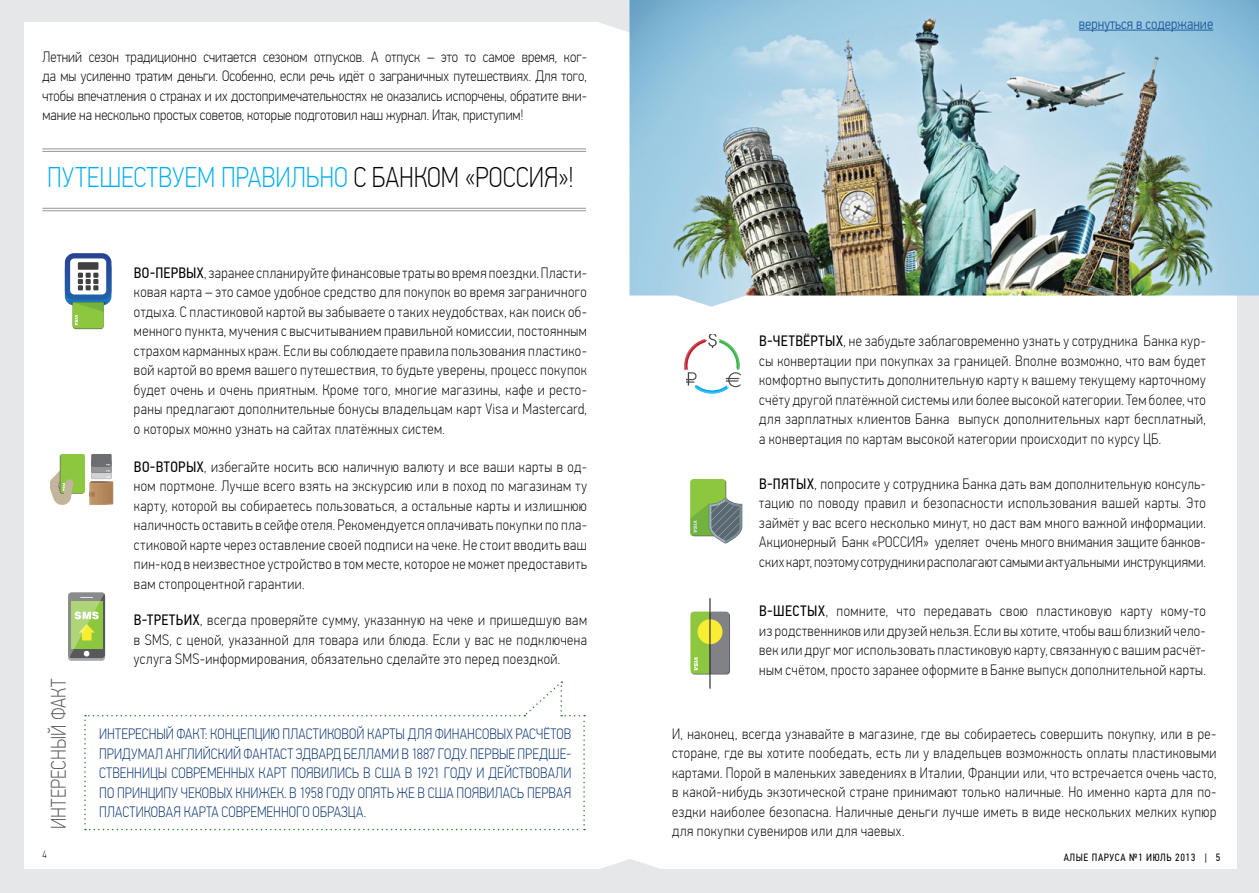
<style>
.page{position:relative;width:1259px;height:893px;background:#fff}
.page>*{position:absolute;margin:0;border:0;box-sizing:border-box;transform-origin:0 0}
.t1{font:100 28.5px "PF Din Text Cond Pro";color:#00aeef}
.t2{font:100 21px "PF Din Text Cond Pro";letter-spacing:.005em;color:#58585b}
.t3{font:100 15px/19.5px "PF Din Text Cond Pro";letter-spacing:.03em;color:#000;text-align:justify}
.t4{font:100 15px/19.5px "PF Din Text Cond Pro";letter-spacing:.005em;color:#002e6e;text-align:justify}
.t5{font:300 15px "PF Din Text Cond Pro";color:#205d9e}
.t6{font:10.5px "PF Din Text Cond Pro";letter-spacing:.06em;color:#000}
.t7{font:100 10.5px "PF Din Text Cond Pro";color:#000}
.s1{color:#000}
.s2{font-weight:400}
</style>
<div class="page">
<svg style="left:594px;top:21px;width:35px;height:11px"></svg>
<div style="left:0;top:0;width:1259px;height:21px;background:#e6e7e8"></div>
<svg style="left:84px;top:681px;width:501px;height:149px"></svg>
<svg style="left:65px;top:253px;width:46px;height:76px"></svg>
<div style="left:91px;top:454px;width:20px;height:12px;background:#6d6e71"></div>
<div style="left:60px;top:454px;width:24px;height:40px;background:#8c997c;border-radius:2px"></div>
<div style="left:60px;top:454px;width:25px;height:39px;background:#8dc63f;border-radius:2px"></div>
<svg style="left:50px;top:462px;width:24px;height:43px"></svg>
<svg style="left:89px;top:464px;width:24px;height:41px"></svg>
<div style="left:68px;top:595px;width:37px;height:66px;background:#a7a9ac;border-radius:3px"></div>
<div style="left:68px;top:592px;width:37px;height:66px;background:#58595b;border-radius:3px"></div>
<svg style="left:68px;top:592px;width:36px;height:65px;background:#9db76f"></svg>
<hr style="left:42px;top:211px;width:544px;height:1px;background:#939598">
<hr style="left:42px;top:208px;width:544px;height:1px;background:#939598">
<hr style="left:42px;top:151px;width:544px;height:1px;background:#939598">
<hr style="left:42px;top:149px;width:544px;height:1px;background:#939598">
<div style="left:0;top:870px;width:1259px;height:23px;background:#e6e7e8"></div>
<div style="left:0;top:0;width:24px;height:893px;background:#e6e7e8"></div>
<div style="left:1237px;top:0;width:22px;height:893px;background:#e6e7e8"></div>
<img style="left:629px;top:0;width:630px;height:307px">
<svg style="left:595px;top:859px;width:70px;height:11px"></svg>
<div style="left:691px;top:612px;width:39px;height:62px;background:#646568;border-radius:3px"></div>
<svg style="left:690px;top:598px;width:39px;height:91px"></svg>
<svg style="left:684px;top:334px;width:57px;height:60px"></svg>
<svg style="left:691px;top:480px;width:35px;height:56px"></svg>
<div style="left:690px;top:479px;width:35px;height:57px;background:#8dc63f;border-radius:3px"></div>
<svg style="left:690px;top:497px;width:52px;height:47px"></svg>
<hr style="left:1079px;top:30px;width:134px;height:1px;background:#205d9e">
<p class="t3" style="left:43px;top:47px;width:546px">Летний сезон традиционно считается сезоном отпусков. А отпуск – это то самое время, ког&shy;да мы усиленно тратим деньги. Особенно, если речь идёт о заграничных путешествиях. Для того, чтобы впечатления о странах и их достопримечательностях не оказались испорчены, обратите вни&shy;мание на несколько простых советов, которые подготовил наш журнал. Итак, приступим!</p>
<h1 class="t1" style="left:47px;top:161px;width:528px">ПУТЕШЕСТВУЕМ ПРАВИЛЬНО <span class="s1">С БАНКОМ «РОССИЯ»!</span></h1>
<h2 class="t2" style="left:47px;top:829px;width:152px;rotate:-90deg">ИНТЕРЕСНЫЙ ФАКТ</h2>
<p class="t7" style="left:42px;top:849px;width:6px">4</p>
<p class="t3" style="left:134px;top:263px;width:454px"><span class="s2">ВО-ПЕРВЫХ</span>, заранее спланируйте финансовые траты во время поездки. Пласти&shy;ковая карта – это самое удобное средство для покупок во время заграничного отдыха. С пластиковой картой вы забываете о таких неудобствах, как поиск об&shy;менного пункта, мучения с высчитыванием правильной комиссии, постоянным страхом карманных краж. Если вы соблюдаете правила пользования пластико&shy;вой картой во время вашего путешествия, то будьте уверены, процесс покупок будет очень и очень приятным. Кроме того, многие магазины, кафе и ресто&shy;раны предлагают дополнительные бонусы владельцам карт Visa и Mastercard, о которых можно узнать на сайтах платёжных систем.</p>
<p class="t3" style="left:134px;top:457px;width:454px"><span class="s2">ВО-ВТОРЫХ</span>, избегайте носить всю наличную валюту и все ваши карты в од&shy;ном портмоне. Лучше всего взять на экскурсию или в поход по магазинам ту карту, которой вы собираетесь пользоваться, а остальные карты и излишнюю наличность оставить в сейфе отеля. Рекомендуется оплачивать покупки по пла&shy;стиковой карте через оставление своей подписи на чеке. Не стоит вводить ваш пин-код в неизвестное устройство в том месте, которое не может предоставить вам стопроцентной гарантии.</p>
<p class="t3" style="left:134px;top:610px;width:454px"><span class="s2">В-ТРЕТЬИХ</span>, всегда проверяйте сумму, указанную на чеке и пришедшую вам в SMS, с ценой, указанной для товара или блюда. Если у вас не подключена услуга SMS-информирования, обязательно сделайте это перед поездкой.</p>
<p class="t4" style="left:99px;top:724px;width:473px">ИНТЕРЕСНЫЙ ФАКТ: КОНЦЕПЦИЮ ПЛАСТИКОВОЙ КАРТЫ ДЛЯ ФИНАНСОВЫХ РАСЧЁТОВ ПРИДУМАЛ АНГЛИЙСКИЙ ФАНТАСТ ЭДВАРД БЕЛЛАМИ В 1887 ГОДУ. ПЕРВЫЕ ПРЕДШЕ-СТВЕННИЦЫ СОВРЕМЕННЫХ КАРТ ПОЯВИЛИСЬ В США В 1921 ГОДУ И ДЕЙСТВОВАЛИ ПО ПРИНЦИПУ ЧЕКОВЫХ КНИЖЕК. В 1958 ГОДУ ОПЯТЬ ЖЕ В США ПОЯВИЛАСЬ ПЕРВАЯ ПЛАСТИКОВАЯ КАРТА СОВРЕМЕННОГО ОБРАЗЦА.</p>
<p class="t5" style="left:1079px;top:15px;width:136px">вернуться в содержание</p>
<p class="t3" style="left:759px;top:331px;width:448px"><span class="s2">В-ЧЕТВЁРТЫХ</span>, не забудьте заблаговременно узнать у сотрудника Банка кур&shy;сы конвертации при покупках за границей. Вполне возможно, что вам будет комфортно выпустить дополнительную карту к вашему текущему карточному счёту другой платёжной системы или более высокой категории. Тем более, что для зарплатных клиентов Банка выпуск дополнительных карт бесплатный, а конвертация по картам высокой категории происходит по курсу ЦБ.</p>
<p class="t3" style="left:759px;top:474px;width:448px"><span class="s2">В-ПЯТЫХ</span>, попросите у сотрудника Банка дать вам дополнительную консуль&shy;тацию по поводу правил и безопасности использования вашей карты. Это займёт у вас всего несколько минут, но даст вам много важной информации.<br>Акционерный Банк «РОССИЯ» уделяет очень много внимания защите банков&shy;ских карт, поэтому сотрудники располагают самыми актуальными инструкциями.</p>
<p class="t3" style="left:759px;top:601px;width:448px"><span class="s2">В-ШЕСТЫХ</span>, помните, что передавать свою пластиковую карту кому-то из родственников или друзей нельзя. Если вы хотите, чтобы ваш близкий чело&shy;век или друг мог использовать пластиковую карту, связанную с вашим расчёт&shy;ным счётом, просто заранее оформите в Банке выпуск дополнительной карты.</p>
<p class="t3" style="left:672px;top:724px;width:546px">И, наконец, всегда узнавайте в магазине, где вы собираетесь совершить покупку, или в ре&shy;сторане, где вы хотите пообедать, есть ли у владельцев возможность оплаты пластиковыми картами. Порой в маленьких заведениях в Италии, Франции или, что встречается очень часто, в какой-нибудь экзотической стране принимают только наличные. Но именно карта для по&shy;ездки наиболее безопасна. Наличные деньги лучше иметь в виде нескольких мелких купюр для покупки сувениров или для чаевых.</p>
<p class="t6" style="left:1063px;top:851px;width:158px">АЛЫЕ ПАРУСА №1 ИЮЛЬ 2013 | 5</p>
</div>
